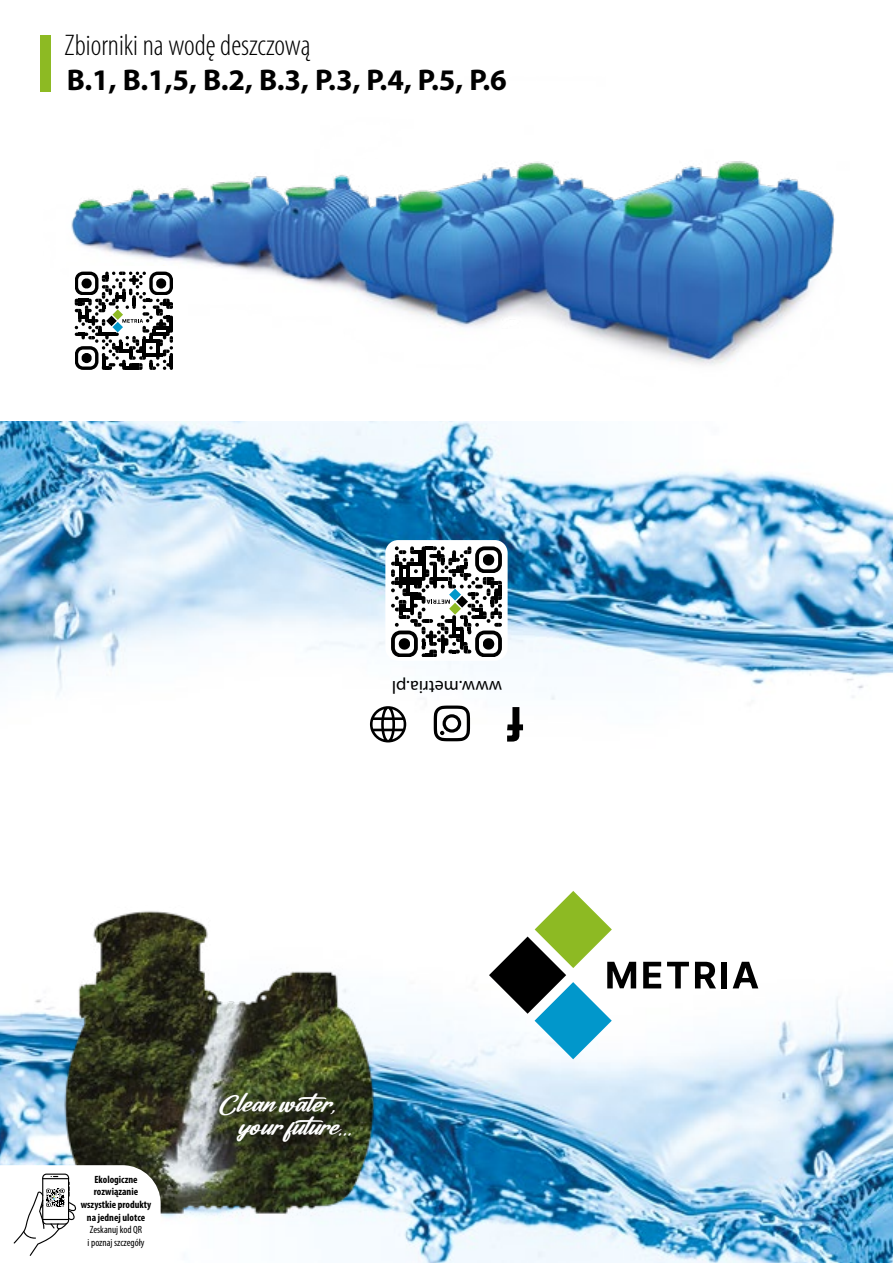
<style>
.page{position:relative;width:893px;height:1263px;background:#fff}
.page>*{position:absolute;margin:0;border:0;box-sizing:border-box;transform-origin:0 0}
.t1{font:700 30px "Myriad Pro";color:#000}
.t2{font:300 condensed 30px "Myriad Pro";color:#000}
.t3{font:italic 19.5px/23.4px "Catalish Huntera";letter-spacing:-.03em;color:#fff}
.t4{font:18px "Myriad Pro";color:#000}
.t5{font:700 condensed 10.5px/12.6px "Myriad Pro";color:#000;text-align:center}
.t6{font:condensed 10.5px/12.6px "Myriad Pro";color:#000}
</style>
<div class="page">
<img style="left:0;top:421px;width:893px;height:842px">
<img style="left:43px;top:91px;width:792px;height:274px">
<img style="left:55px;top:906px;width:328px;height:314px">
<svg style="left:507px;top:707px;width:16px;height:34px"></svg>
<svg style="left:434px;top:705px;width:36px;height:36px"></svg>
<svg style="left:370px;top:706px;width:36px;height:36px"></svg>
<div style="left:69px;top:267px;width:109px;height:107px;background:#fff"></div>
<svg style="left:75px;top:272px;width:98px;height:98px"></svg>
<svg style="left:75px;top:272px;width:23px;height:23px"></svg>
<div style="left:82px;top:278px;width:10px;height:11px;background:#000"></div>
<svg style="left:149px;top:272px;width:24px;height:23px"></svg>
<div style="left:156px;top:278px;width:10px;height:11px;background:#000"></div>
<svg style="left:75px;top:346px;width:23px;height:24px"></svg>
<div style="left:82px;top:353px;width:10px;height:10px;background:#000"></div>
<svg style="left:106px;top:309px;width:37px;height:23px"></svg>
<div style="left:40px;top:35px;width:11px;height:56px;background:#8dba23"></div>
<svg style="left:385px;top:540px;width:123px;height:121px"></svg>
<svg style="left:0;top:1165px;width:161px;height:98px"></svg>
<svg style="left:643px;top:962px;width:18px;height:26px"></svg>
<svg style="left:667px;top:962px;width:22px;height:26px"></svg>
<svg style="left:695px;top:962px;width:21px;height:26px"></svg>
<div style="left:721px;top:962px;width:6px;height:26px;background:#000"></div>
<svg style="left:733px;top:962px;width:25px;height:26px"></svg>
<svg style="left:489px;top:891px;width:147px;height:168px"></svg>
<h1 class="t2" style="left:65px;top:28px;width:247px">Zbiorniki na wodę deszczową</h1>
<h1 class="t1" style="left:67px;top:63px;width:442px">B.1, B.1,5, B.2, B.3, P.3, P.4, P.5, P.6</h1>
<h3 class="t4" style="left:502px;top:698px;width:112px;rotate:-180deg">www.metria.pl</h3>
<p class="t5" style="left:81px;top:1173px;width:72px">Ekologiczne rozwiązanie wszystkie produkty na jednej ulotce</p>
<p class="t6" style="left:88px;top:1223px;width:58px">Zeskanuj kod QR i poznaj szczegóły</p>
<h2 class="t3" style="left:238px;top:1092px;width:114px;text-indent:-19px">Clean water, your future…</h2>
</div>
